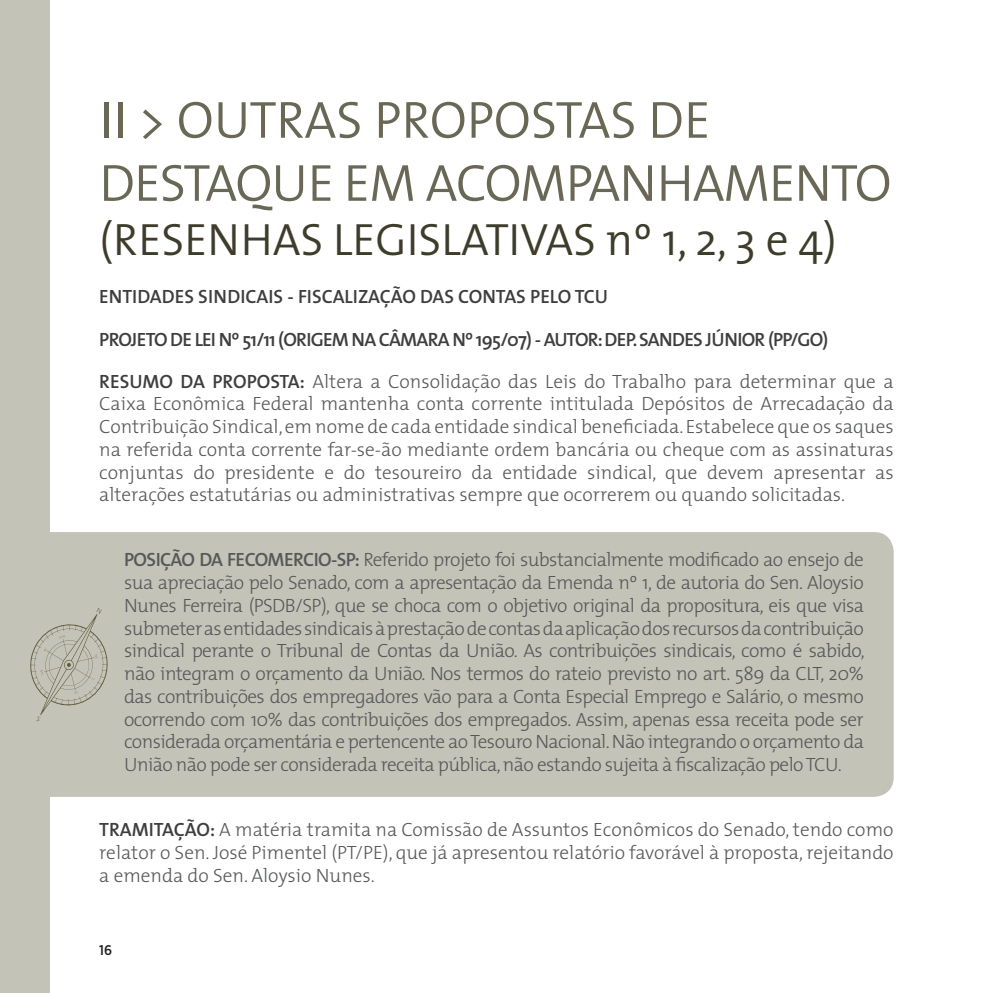
<style>
.page{position:relative;width:993px;height:993px;background:#fff}
.page>*{position:absolute;margin:0;border:0;box-sizing:border-box;transform-origin:0 0}
.t1{font:300 52.5px/63px "The Mix";letter-spacing:-.02em;color:#696856}
.t2{font:300 45.5px "The Mix";color:#3e3c2b}
.t3{font:300 19.25px/22.8px "The Mix";color:#57585a;text-align:justify}
.t4{font:600 19.25px "The Mix";letter-spacing:-.03em;color:#3e3e3f}
.t5{font:600 19.25px "The Mix";color:#3e3e3f}
.t6{font:500 14px "Gotham Narrow";color:#231f20}
.s1{font-weight:600;color:#3e3e3f}
.s2{font-weight:600}
</style>
<div class="page">
<div style="left:0;top:0;width:50px;height:992px;background:#c3c3b7"></div>
<div style="left:50px;top:532px;width:843px;height:264px;background:#c3c3b7"></div>
<svg style="left:30px;top:607px;width:80px;height:114px"></svg>
<p class="t1" style="left:99px;top:87px;width:793px">II &gt; OUTRAS PROPOSTAS DE<br>DESTAQUE EM ACOMPANHAMENTO</p>
<p class="t2" style="left:99px;top:202px;width:739px">(RESENHAS LEGISLATIVAS nº 1, 2, 3 e 4)</p>
<p class="t5" style="left:99px;top:281px;width:510px">ENTIDADES SINDICAIS - FISCALIZAÇÃO DAS CONTAS PELO TCU</p>
<p class="t4" style="left:99px;top:323px;width:730px">PROJETO DE LEI Nº 51/11 (ORIGEM NA CÂMARA Nº 195/07) - AUTOR: DEP. SANDES JÚNIOR (PP/GO)</p>
<p class="t3" style="left:99px;top:369px;width:795px"><span class="s1">RESUMO DA PROPOSTA:</span> Altera a Consolidação das Leis do Trabalho para determinar que a Caixa Econômica Federal mantenha conta corrente intitulada Depósitos de Arrecadação da Contribuição Sindical, em nome de cada entidade sindical beneficiada. Estabelece que os saques na referida conta corrente far-se-ão mediante ordem bancária ou cheque com as assinaturas conjuntas do presidente e do tesoureiro da entidade sindical, que devem apresentar as alterações estatutárias ou administrativas sempre que ocorrerem ou quando solicitadas.</p>
<p class="t3" style="left:124px;top:547px;width:742px"><span class="s2">POSIÇÃO DA FECOMERCIO-SP:</span> Referido projeto foi substancialmente modificado ao ensejo de sua apreciação pelo Senado, com a apresentação da Emenda nº 1, de autoria do Sen. Aloysio Nunes Ferreira (PSDB/SP), que se choca com o objetivo original da propositura, eis que visa submeter as entidades sindicais à prestação de contas da aplicação dos recursos da contribuição sindical perante o Tribunal de Contas da União. As contribuições sindicais, como é sabido, não integram o orçamento da União. Nos termos do rateio previsto no art. 589 da CLT, 20% das contribuições dos empregadores vão para a Conta Especial Emprego e Salário, o mesmo ocorrendo com 10% das contribuições dos empregados. Assim, apenas essa receita pode ser considerada orçamentária e pertencente ao Tesouro Nacional. Não integrando o orçamento da União não pode ser considerada receita pública, não estando sujeita à fiscalização pelo TCU.</p>
<p class="t3" style="left:99px;top:817px;width:795px"><span class="s1">TRAMITAÇÃO:</span> A matéria tramita na Comissão de Assuntos Econômicos do Senado, tendo como relator o Sen. José Pimentel (PT/PE), que já apresentou relatório favorável à proposta, rejeitando a emenda do Sen. Aloysio Nunes.</p>
<p class="t6" style="left:99px;top:940px;width:14px">16</p>
</div>
